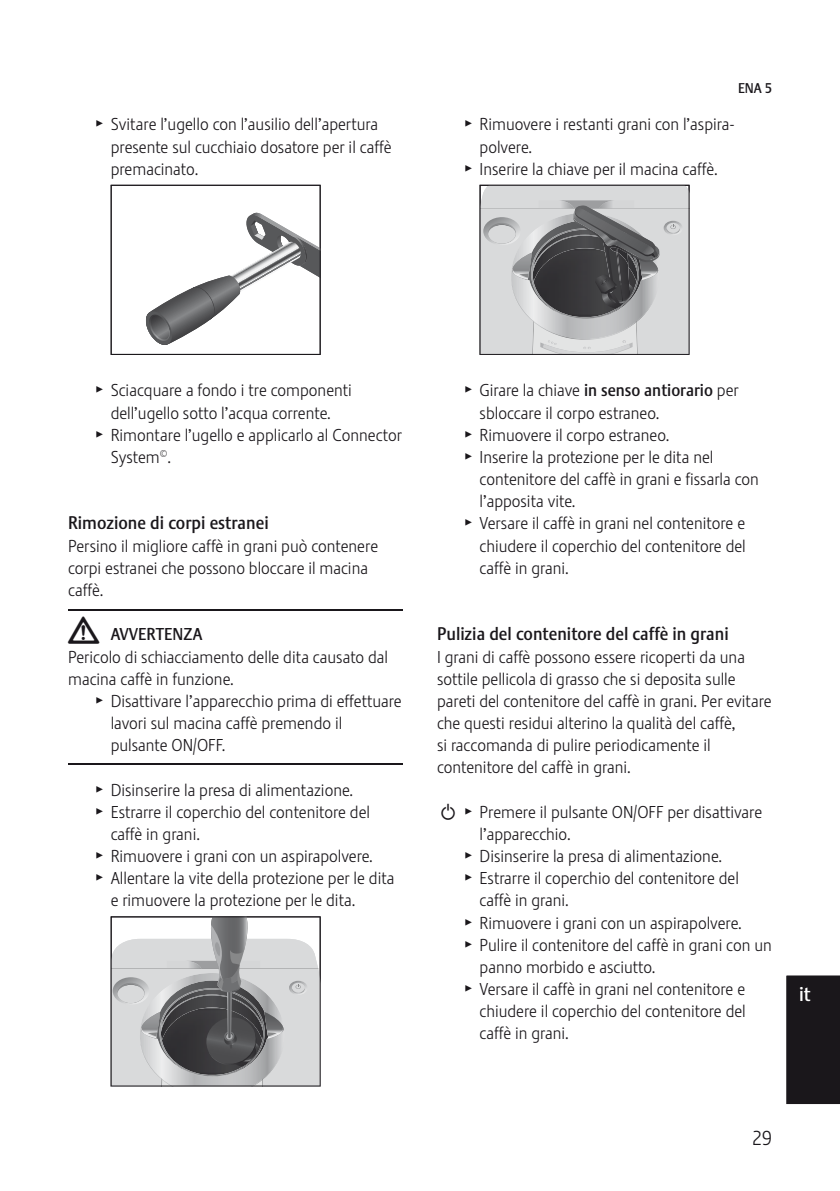
<style>
.page{position:relative;width:840px;height:1191px;background:#fff}
.page>*{position:absolute;margin:0;border:0;box-sizing:border-box;transform-origin:0 0}
.t1{font:28px "Jura Pict 2006";color:#1a171b}
.t2{font:20px "Stalemate LF Light";color:#1a171b}
.t3{font:19.6px "Stalemate LF";color:#fff}
.t4{font:18px "Stalemate LF";color:#1a171b}
.t5{font:17px/22.2px "Stalemate LF Light";color:#1a171b}
.t6{font:17px "Stalemate LF";color:#1a171b}
.t7{font:14px "Stalemate LF";color:#1a171b}
.s1{font-family:"Jura Pict 2006";font-size:18px}
.s2{font-family:"Stalemate LF"}
</style>
<div class="page">
<div style="left:786px;top:975px;width:53px;height:130px;background:#1a171b"></div>
<hr style="left:68px;top:609px;width:335px;height:1px;background:#1a171b">
<hr style="left:68px;top:763px;width:335px;height:1px;background:#1a171b">
<svg style="left:111px;top:185px;width:209px;height:170px"></svg>
<svg style="left:111px;top:916px;width:209px;height:170px"></svg>
<svg style="left:479px;top:185px;width:210px;height:170px"></svg>
<p class="t5" style="left:96px;top:115px;width:283px"><span class="s1">T</span> Svitare l’ugello con l’ausilio dell’apertura</p>
<p class="t5" style="left:111px;top:137px;width:282px">presente sul cucchiaio dosatore per il caffè premacinato.</p>
<p class="t7" style="left:737px;top:83px;width:35px">ENA 5</p>
<p class="t5" style="left:465px;top:115px;width:271px"><span class="s1">T</span> Rimuovere i restanti grani con l’aspira-</p>
<p class="t5" style="left:465px;top:159px;width:254px"><span class="s1">T</span> Inserire la chiave per il macina caffè.</p>
<p class="t5" style="left:479px;top:137px;width:54px">polvere.</p>
<p class="t5" style="left:96px;top:381px;width:257px"><span class="s1">T</span> Sciacquare a fondo i tre componenti</p>
<p class="t5" style="left:96px;top:425px;width:307px"><span class="s1">T</span> Rimontare l’ugello e applicarlo al Connector</p>
<p class="t5" style="left:111px;top:403px;width:221px">dell’ugello sotto l’acqua corrente.</p>
<p class="t5" style="left:111px;top:447px;width:62px">System<sup>©</sup>.</p>
<p class="t4" style="left:68px;top:516px;width:202px">Rimozione di corpi estranei</p>
<p class="t5" style="left:68px;top:536px;width:311px">Persino il migliore caffè in grani può contenere corpi estranei che possono bloccare il macina caffè.</p>
<p class="t6" style="left:111px;top:628px;width:93px">AVVERTENZA</p>
<p class="t5" style="left:68px;top:647px;width:321px">Pericolo di schiacciamento delle dita causato dal macina caffè in funzione.</p>
<p class="t5" style="left:111px;top:713px;width:233px">lavori sul macina caffè premendo il pulsante ON/OFF.</p>
<h1 class="t1" style="left:68px;top:617px;width:33px">J</h1>
<p class="t5" style="left:96px;top:691px;width:306px"><span class="s1">T</span> Disattivare l’apparecchio prima di effettuare</p>
<p class="t5" style="left:96px;top:780px;width:275px"><span class="s1">T</span> Disinserire la presa di alimentazione.<br><span class="s1">T</span> Estrarre il coperchio del contenitore del</p>
<p class="t5" style="left:96px;top:846px;width:299px"><span class="s1">T</span> Rimuovere i grani con un aspirapolvere.<br><span class="s1">T</span> Allentare la vite della protezione per le dita</p>
<p class="t5" style="left:111px;top:824px;width:91px">caffè in grani.</p>
<p class="t5" style="left:111px;top:891px;width:246px">e rimuovere la protezione per le dita.</p>
<p class="t5" style="left:465px;top:381px;width:275px"><span class="s1">T</span> Girare la chiave <span class="s2">in senso antiorario</span> per</p>
<p class="t5" style="left:465px;top:425px;width:249px"><span class="s1">T</span> Rimuovere il corpo estraneo.<br><span class="s1">T</span> Inserire la protezione per le dita nel</p>
<p class="t5" style="left:479px;top:403px;width:181px">sbloccare il corpo estraneo.</p>
<p class="t5" style="left:479px;top:470px;width:281px">contenitore del caffè in grani e fissarla con l’apposita vite.</p>
<p class="t5" style="left:479px;top:536px;width:267px">chiudere il coperchio del contenitore del caffè in grani.</p>
<p class="t5" style="left:465px;top:514px;width:281px"><span class="s1">T</span> Versare il caffè in grani nel contenitore e</p>
<p class="t4" style="left:437px;top:627px;width:293px">Pulizia del contenitore del caffè in grani</p>
<p class="t5" style="left:437px;top:647px;width:336px">I grani di caffè possono essere ricoperti da una sottile pellicola di grasso che si deposita sulle pareti del contenitore del caffè in grani. Per evitare che questi residui alterino la qualità del caffè,<br>si raccomanda di pulire periodicamente il contenitore del caffè in grani.</p>
<p class="t5" style="left:479px;top:802px;width:284px;text-indent:-38px"><span class="s1">Q T</span> Premere il pulsante ON/OFF per disattivare l’apparecchio.</p>
<p class="t5" style="left:465px;top:846px;width:275px"><span class="s1">T</span> Disinserire la presa di alimentazione.<br><span class="s1">T</span> Estrarre il coperchio del contenitore del</p>
<p class="t5" style="left:465px;top:913px;width:308px"><span class="s1">T</span> Rimuovere i grani con un aspirapolvere.<br><span class="s1">T</span> Pulire il contenitore del caffè in grani con un</p>
<p class="t5" style="left:465px;top:979px;width:281px"><span class="s1">T</span> Versare il caffè in grani nel contenitore e</p>
<p class="t5" style="left:479px;top:891px;width:91px">caffè in grani.</p>
<p class="t5" style="left:479px;top:957px;width:177px">panno morbido e asciutto.</p>
<p class="t5" style="left:479px;top:1001px;width:267px">chiudere il coperchio del contenitore del caffè in grani.</p>
<p class="t3" style="left:798px;top:987px;width:13px">it</p>
<p class="t2" style="left:752px;top:1130px;width:21px">29</p>
</div>
